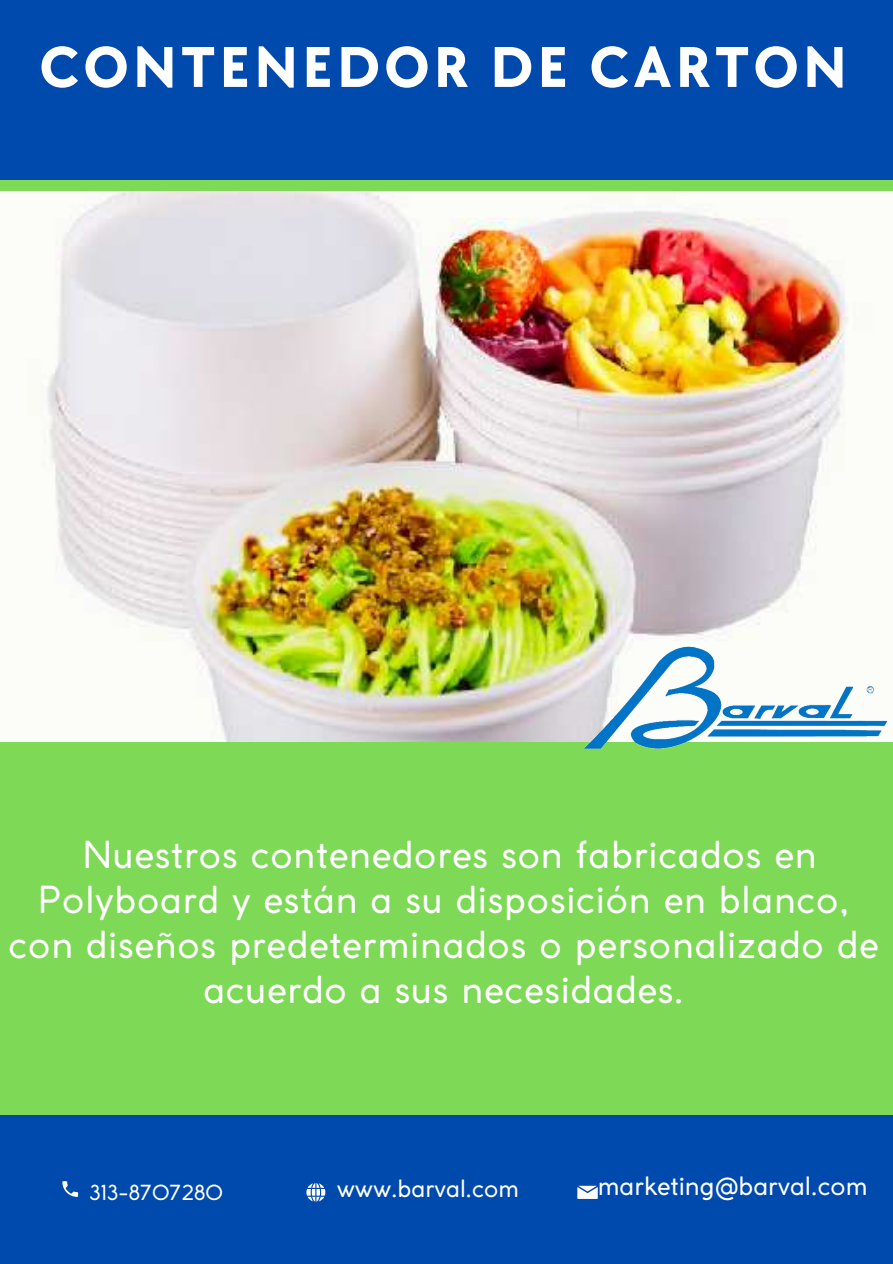
<style>
.page{position:relative;width:893px;height:1264px;background:#fff}
.page>*{position:absolute;margin:0;border:0;box-sizing:border-box;transform-origin:0 0}
.t1{font:700 59.55px "TT Chocolates";letter-spacing:.07em;color:#fff}
.t2{font:36.9px/45px "Coco Gothic";letter-spacing:.02em;color:#fff;text-align:center}
.t3{font:25.05px "Coco Gothic";color:#fff}
.t4{font:23.55px "Coco Gothic";color:#fff}
.t5{font:20.55px "Coco Gothic";color:#fff}
</style>
<div class="page">
<div style="left:0;top:0;width:892px;height:1263px;background:#7ed957"></div>
<div style="left:0;top:0;width:892px;height:202px;background:#004aad"></div>
<div style="left:0;top:1115px;width:892px;height:148px;background:#004aad"></div>
<svg style="left:62px;top:1181px;width:16px;height:15px"></svg>
<svg style="left:577px;top:1185px;width:20px;height:13px"></svg>
<svg style="left:306px;top:1183px;width:19px;height:18px"></svg>
<img style="left:0;top:191px;width:892px;height:551px">
<img style="left:583px;top:628px;width:303px;height:121px">
<h1 class="t1" style="left:39px;top:33px;width:808px">CONTENEDOR DE CARTON</h1>
<p class="t2" style="left:9px;top:835px;width:871px">Nuestros contenedores son fabricados en Polyboard y están a su disposición en blanco, con diseños predeterminados o personalizado de acuerdo a sus necesidades.</p>
<p class="t5" style="left:89px;top:1184px;width:135px">313-8707280</p>
<p class="t4" style="left:337px;top:1179px;width:184px">www.barval.com</p>
<p class="t3" style="left:597px;top:1176px;width:271px">marketing@barval.com</p>
</div>
